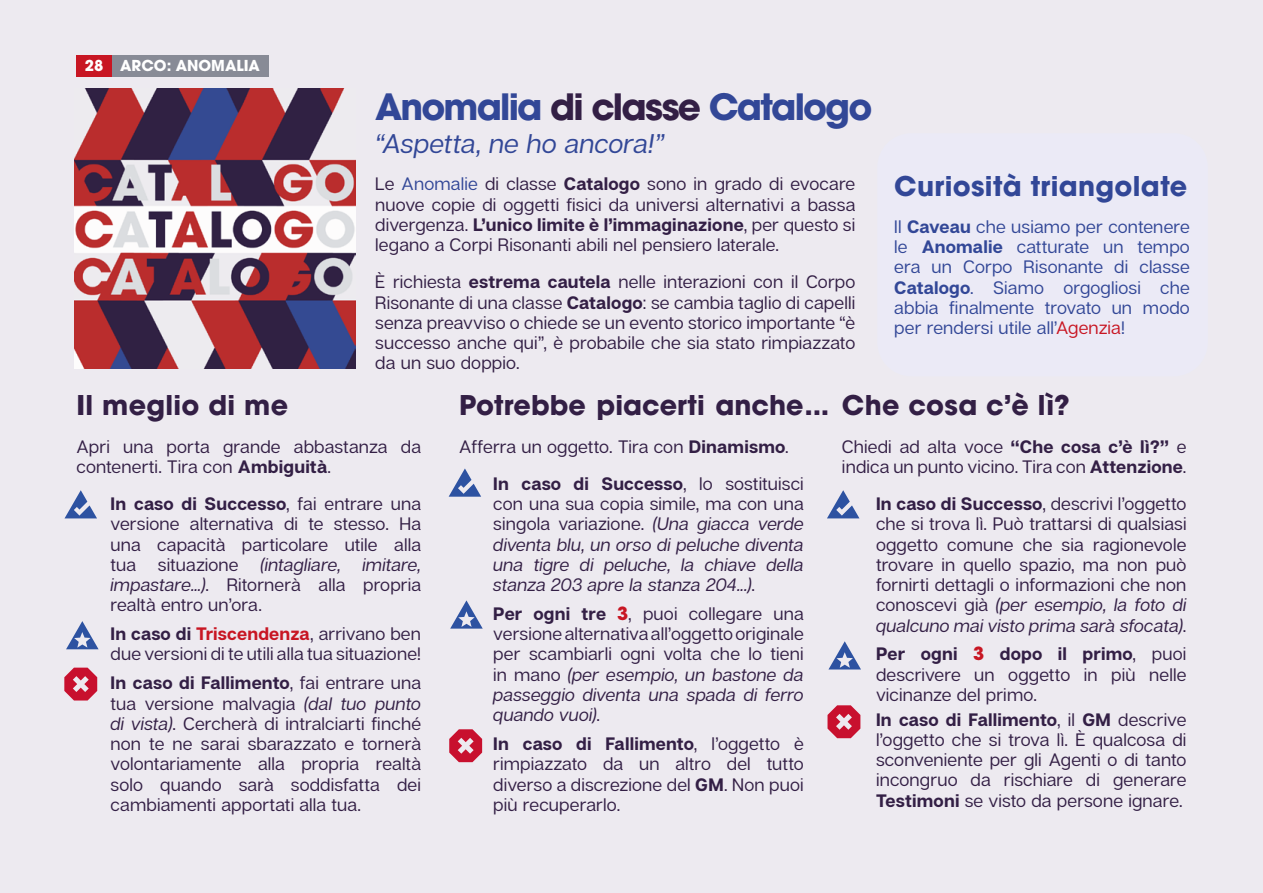
<style>
.page{position:relative;width:1263px;height:893px;background:#edeaf0}
.page>*{position:absolute;margin:0;border:0;box-sizing:border-box;transform-origin:0 0}
.Sub-Subheading{font:700 36px "ITC Avant Garde Pro";letter-spacing:-.05em;color:#324797}
.Main_Body{font:700 27px "ITC Avant Garde Pro";letter-spacing:.005em;color:#331f45}
.Main_Body-2{font:italic 27px "Articulat CF";letter-spacing:.005em;color:#324797}
.Box{font:700 27px "ITC Avant Garde Pro";letter-spacing:.01em;color:#324797}
.Main_Body-3{font:18px/20.2px "Articulat CF";letter-spacing:.01em;color:#331f45;text-align:justify}
.Main_Body-4{font:italic 18px/20.2px "Articulat CF";letter-spacing:.005em;color:#331f45;text-align:justify}
.Box-2{font:18px/20.2px "Articulat CF";letter-spacing:.01em;color:#324797;text-align:justify}
.t1{font:700 15px "ITC Avant Garde Pro";color:#fff}
.s1{color:#331f45}
.s2{color:#324797}
.s3{font-weight:700}
.s4{color:#c81623}
.s5{font-style:italic}
.s6{font-weight:700;color:#c81623}
.s7{font-weight:700;font-style:normal}
.s8{font-style:normal}
.s9{font-family:"ITC Avant Garde Pro";font-weight:700;color:#c81623}
</style>
<div class="page">
<div style="left:77px;top:55px;width:35px;height:22px;background:#c81623"></div>
<div style="left:112px;top:55px;width:156px;height:22px;background:#888b96"></div>
<img style="left:74px;top:88px;width:281px;height:281px">
<div style="left:877px;top:133px;width:331px;height:243px;background:#ebeaf6;border-radius:34px"></div>
<svg style="left:64px;top:668px;width:33px;height:32px"></svg>
<svg style="left:66px;top:621px;width:33px;height:28px"></svg>
<svg style="left:65px;top:490px;width:32px;height:28px"></svg>
<svg style="left:449px;top:729px;width:33px;height:33px"></svg>
<svg style="left:450px;top:600px;width:33px;height:29px"></svg>
<svg style="left:449px;top:468px;width:32px;height:29px"></svg>
<svg style="left:827px;top:705px;width:33px;height:33px"></svg>
<svg style="left:829px;top:641px;width:32px;height:28px"></svg>
<svg style="left:827px;top:490px;width:32px;height:28px"></svg>
<p class="t1" style="left:85px;top:56px;width:59px">28 ARCo</p>
<p class="t1" style="left:167px;top:56px;width:94px">: Anomalia</p>
<p class="Sub-Subheading" style="left:375px;top:83px;width:499px">Anomalia <span class="s1">di classe</span> Catalogo</p>
<p class="Main_Body-2" style="left:375px;top:128px;width:290px">“Aspetta, ne ho ancora!”</p>
<p class="Main_Body-3" style="left:375px;top:174px;width:481px">Le <span class="s2">Anomalie</span> di classe <span class="s3">Catalogo</span> sono in grado di evocare nuove copie di oggetti fisici da universi alternativi a bassa divergenza. <span class="s3">L’unico limite è l’immaginazione</span>, per questo si legano a Corpi Risonanti abili nel pensiero laterale.</p>
<p class="Main_Body-3" style="left:375px;top:272px;width:481px">È richiesta <span class="s3">estrema cautela</span> nelle interazioni con il Corpo Risonante di una classe <span class="s3">Catalogo</span>: se cambia taglio di capelli senza preavviso o chiede se un evento storico importante “è successo anche qui”, è probabile che sia stato rimpiazzato da un suo doppio.</p>
<p class="Box" style="left:894px;top:168px;width:295px">Curiosità triangolate</p>
<p class="Box-2" style="left:894px;top:217px;width:297px">Il <span class="s3">Caveau</span> che usiamo per contenere le <span class="s3">Anomalie</span> catturate un tempo era un Corpo Risonante di classe <span class="s3">Catalogo</span>. Siamo orgogliosi che abbia finalmente trovato un modo per rendersi utile all’<span class="s4">Agenzia</span>!</p>
<p class="Main_Body" style="left:77px;top:387px;width:213px">Il meglio di me</p>
<p class="Main_Body-3" style="left:77px;top:437px;width:346px">Apri una porta grande abbastanza da contenerti. Tira con <span class="s3">Ambiguità</span>.</p>
<p class="Main_Body-3" style="left:111px;top:494px;width:312px"><span class="s3">In caso di Successo</span>, fai entrare una versione alternativa di te stesso. Ha una capacità particolare utile alla tua situazione <span class="s5">(intagliare, imitare, impastare...)</span>. Ritornerà alla propria realtà entro un’ora.</p>
<p class="Main_Body-3" style="left:111px;top:624px;width:312px"><span class="s3">In caso di</span> <span class="s6">Triscendenza</span>, arrivano ben due versioni di te utili alla tua situazione!</p>
<p class="Main_Body-3" style="left:111px;top:673px;width:312px"><span class="s3">In caso di Fallimento</span>, fai entrare una tua versione malvagia <span class="s5">(dal tuo punto di vista)</span>. Cercherà di intralciarti finché non te ne sarai sbarazzato e tornerà volontariamente alla propria realtà solo quando sarà soddisfatta dei cambiamenti apportati alla tua.</p>
<p class="Main_Body" style="left:459px;top:387px;width:372px">Potrebbe piacerti anche...</p>
<p class="Main_Body-3" style="left:459px;top:437px;width:331px">Afferra un oggetto. Tira con <span class="s3">Dinamismo</span>.</p>
<p class="Main_Body-4" style="left:493px;top:474px;width:312px"><span class="s7">In caso di Successo</span><span class="s8">, lo sostituisci con una sua copia simile, ma con una singola variazione.</span> (Una giacca verde diventa blu, un orso di peluche diventa una tigre di peluche, la chiave della stanza 203 apre la stanza 204...)<span class="s8">.</span></p>
<p class="Main_Body-3" style="left:493px;top:604px;width:312px"><span class="s3">Per ogni tre</span> <span class="s9">3</span>, puoi collegare una versione alternativa all’oggetto originale per scambiarli ogni volta che lo tieni in mano <span class="s5">(per esempio, un bastone da passeggio diventa una spada di ferro quando vuoi)</span>.</p>
<p class="Main_Body-3" style="left:493px;top:734px;width:312px"><span class="s3">In caso di Fallimento</span>, l’oggetto è rimpiazzato da un altro del tutto diverso a discrezione del <span class="s3">GM</span>. Non puoi più recuperarlo.</p>
<p class="Main_Body" style="left:842px;top:387px;width:229px">Che cosa c’è lì?</p>
<p class="Main_Body-3" style="left:842px;top:437px;width:346px">Chiedi ad alta voce <span class="s3">“Che cosa c’è lì?”</span> e indica un punto vicino. Tira con <span class="s3">Attenzione</span>.</p>
<p class="Main_Body-3" style="left:876px;top:494px;width:312px"><span class="s3">In caso di Successo</span>, descrivi l’oggetto che si trova lì. Può trattarsi di qualsiasi oggetto comune che sia ragionevole trovare in quello spazio, ma non può fornirti dettagli o informazioni che non conoscevi già <span class="s5">(per esempio, la foto di qualcuno mai visto prima sarà sfocata)</span>.</p>
<p class="Main_Body-3" style="left:876px;top:644px;width:312px"><span class="s3">Per ogni</span> <span class="s9">3</span> <span class="s3">dopo il primo</span>, puoi descrivere un oggetto in più nelle vicinanze del primo.</p>
<p class="Main_Body-3" style="left:876px;top:709px;width:312px"><span class="s3">In caso di Fallimento</span>, il <span class="s3">GM</span> descrive l’oggetto che si trova lì. È qualcosa di sconveniente per gli Agenti o di tanto incongruo da rischiare di generare <span class="s3">Testimoni</span> se visto da persone ignare.</p>
</div>
